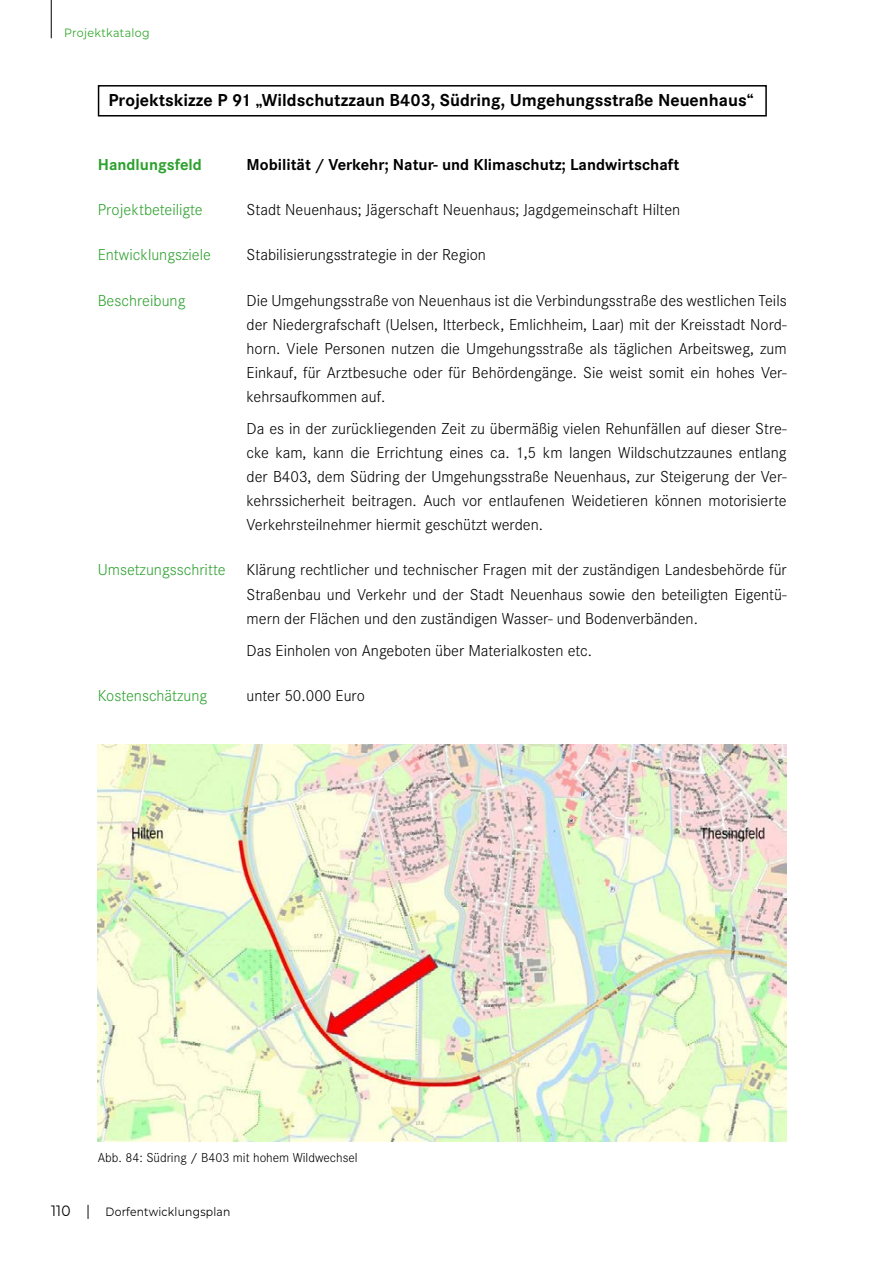
<style>
.page{position:relative;width:893px;height:1263px;background:#fff}
.page>*{position:absolute;margin:0;border:0;box-sizing:border-box;transform-origin:0 0}
.t1{font:700 18px "Corporate S";color:#000}
.t2{font:300 16.5px/24px "Corporate S";color:#000;text-align:justify}
.t3{font:300 16.5px "Corporate S";color:#2da12e}
.t4{font:700 16.5px "Corporate S";color:#000}
.t5{font:700 16.5px "Corporate S";color:#2da12e}
.t6{font:300 13.5px "Corporate S";color:#000}
.t7{font:12px "Montserrat";letter-spacing:.02em;color:#000;scale:.9 1}
.t8{font:12px "Montserrat";letter-spacing:.03em;color:#32a72c;scale:.92 1}
.s1{font-size:15px}
</style>
<div class="page">
<div style="left:98px;top:85px;width:669px;height:32px;border:2px solid #000"></div>
<img style="left:98px;top:744px;width:689px;height:397px">
<hr style="left:51px;top:0;width:1px;height:38px;background:#000">
<p class="t8" style="left:64px;top:25px;width:94px">Projektkatalog</p>
<p class="t1" style="left:108px;top:90px;width:647px">Projektskizze P 91 „Wildschutzzaun B403, Südring, Umgehungsstraße Neuenhaus“</p>
<p class="t5" style="left:98px;top:155px;width:106px">Handlungsfeld</p>
<p class="t4" style="left:247px;top:155px;width:434px">Mobilität / Verkehr; Natur- und Klimaschutz; Landwirtschaft</p>
<p class="t3" style="left:98px;top:200px;width:107px">Projektbeteiligte</p>
<p class="t2" style="left:247px;top:198px;width:435px">Stadt Neuenhaus; Jägerschaft Neuenhaus; Jagdgemeinschaft Hilten</p>
<p class="t3" style="left:98px;top:246px;width:115px">Entwicklungsziele</p>
<p class="t2" style="left:247px;top:243px;width:241px">Stabilisierungsstrategie in der Region</p>
<p class="t3" style="left:98px;top:291px;width:89px">Beschreibung</p>
<p class="t2" style="left:247px;top:288px;width:542px">Die Umgehungsstraße von Neuenhaus ist die Verbindungsstraße des westlichen Teils der Niedergrafschaft (Uelsen, Itterbeck, Emlichheim, Laar) mit der Kreisstadt Nord&shy;horn. Viele Personen nutzen die Umgehungsstraße als täglichen Arbeitsweg, zum Einkauf, für Arztbesuche oder für Behördengänge. Sie weist somit ein hohes Ver&shy;kehrsaufkommen auf.</p>
<p class="t2" style="left:247px;top:417px;width:542px">Da es in der zurückliegenden Zeit zu übermäßig vielen Rehunfällen auf dieser Stre&shy;cke kam, kann die Errichtung eines ca. 1,5 km langen Wildschutzzaunes entlang der B403, dem Südring der Umgehungsstraße Neuenhaus, zur Steigerung der Ver&shy;kehrssicherheit beitragen. Auch vor entlaufenen Weidetieren können motorisierte Verkehrsteilnehmer hiermit geschützt werden.</p>
<p class="t3" style="left:98px;top:561px;width:129px">Umsetzungsschritte</p>
<p class="t2" style="left:247px;top:558px;width:542px">Klärung rechtlicher und technischer Fragen mit der zuständigen Landesbehörde für Straßenbau und Verkehr und der Stadt Neuenhaus sowie den beteiligten Eigentü&shy;mern der Flächen und den zuständigen Wasser- und Bodenverbänden.</p>
<p class="t2" style="left:247px;top:639px;width:347px">Das Einholen von Angeboten über Materialkosten etc.</p>
<p class="t3" style="left:98px;top:686px;width:111px">Kostenschätzung</p>
<p class="t2" style="left:247px;top:684px;width:120px">unter 50.000 Euro</p>
<p class="t6" style="left:98px;top:1150px;width:261px">Abb. 84: Südring / B403 mit hohem Wildwechsel</p>
<p class="t7" style="left:51px;top:1204px;width:201px"><span class="s1">110 |</span> Dorfentwicklungsplan</p>
</div>
